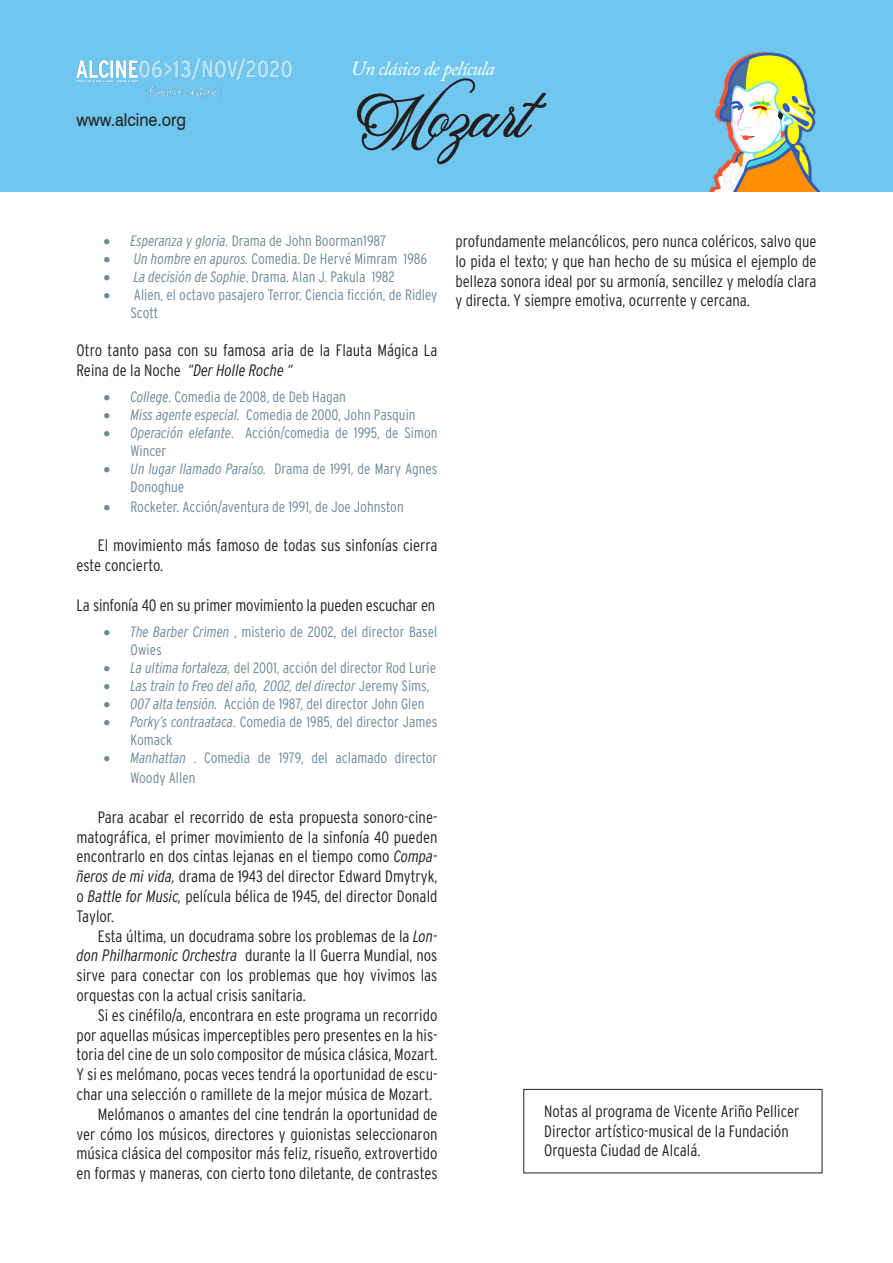
<style>
.page{position:relative;width:893px;height:1263px;background:#fff}
.page>*{position:absolute;margin:0;border:0;box-sizing:border-box;transform-origin:0 0}
.NEGRITAS{font:67.35px "Beethoven Syinthesa";color:#231f20}
.NEGRITAS-2{font:italic 19.8px "Adobe Caslon Pro";letter-spacing:-.03em;color:#fff}
.t1{font:17.85px "Swiss 721 BT";color:#231f20;scale:.9 1}
.t2{font:300 16.5px/19.8px "Interstate Condensed";color:#231f20;text-align:justify}
.t3{font:300 15px/18px "Interstate Condensed";color:#6c8997}
.t4{font:italic 300 15px "Interstate Condensed";color:#6c8997}
.s1{font-style:italic}
.s2{font-style:normal}
</style>
<div class="page">
<div style="left:523px;top:1089px;width:299px;height:84px;border:1px solid #231f20"></div>
<div style="left:0;top:0;width:893px;height:191px;background:#6fc6ee"></div>
<img style="left:709px;top:52px;width:110px;height:139px">
<img style="left:75px;top:58px;width:217px;height:43px">
<p class="t1" style="left:77px;top:109px;width:123px">www.alcine.org</p>
<p class="NEGRITAS-2" style="left:351px;top:57px;width:145px">Un clásico de película</p>
<p class="NEGRITAS" style="left:357px;top:75px;width:174px">Mozart</p>
<p class="t3" style="left:104px;top:231px;width:284px">• <span class="s1">Esperanza y gloria.</span> Drama de John Boorman1987</p>
<p class="t3" style="left:104px;top:249px;width:325px">• <span class="s1">Un hombre en apuros.</span> Comedia. De Hervé Mimram 1986</p>
<p class="t3" style="left:104px;top:267px;width:293px">• <span class="s1">La decisión de Sophie</span>. Drama. Alan J. Pakula 1982</p>
<p class="t3" style="left:131px;top:285px;width:308px;text-indent:-27px">• Alien, el octavo pasajero Terror. Ciencia ficción, de Ridley<br>Scott</p>
<p class="t2" style="left:77px;top:340px;width:362px">Otro tanto pasa con su famosa aria de la Flauta Mágica La<br>Reina de la Noche <span class="s1">“Der Holle Roche “</span></p>
<p class="t3" style="left:104px;top:388px;width:244px">• <span class="s1">College</span>. Comedia de 2008, de Deb Hagan</p>
<p class="t3" style="left:104px;top:406px;width:314px">• <span class="s1">Miss agente especial.</span> Comedia de 2000, John Pasquin</p>
<p class="t3" style="left:131px;top:424px;width:308px;text-indent:-27px">• <span class="s1">Operación elefante</span>. Acción/comedia de 1995, de Simon<br>Wincer</p>
<p class="t3" style="left:131px;top:460px;width:308px;text-indent:-27px">• <span class="s1">Un lugar llamado Paraíso.</span> Drama de 1991, de Mary Agnes<br>Donoghue</p>
<p class="t3" style="left:104px;top:497px;width:302px">• Rocketer. Acción/aventura de 1991, de Joe Johnston</p>
<p class="t2" style="left:77px;top:536px;width:362px;text-indent:21px">El movimiento más famoso de todas sus sinfonías cierra este concierto.</p>
<p class="t2" style="left:77px;top:595px;width:360px">La sinfonía 40 en su primer movimiento la pueden escuchar en</p>
<p class="t3" style="left:131px;top:623px;width:308px;text-indent:-27px">• <span class="s1">The Barber Crimen</span> , misterio de 2002, del director Basel<br>Owies</p>
<p class="t3" style="left:104px;top:659px;width:334px">• <span class="s1">La ultima fortaleza,</span> del 2001, acción del director Rod Lurie</p>
<p class="t4" style="left:104px;top:678px;width:327px">• Las train to Freo del año, 2002, del director <span class="s2">Jeremy Sims,</span></p>
<p class="t3" style="left:104px;top:695px;width:323px">• <span class="s1">007 alta tensión.</span> Acción de 1987, del director John Glen</p>
<p class="t3" style="left:131px;top:713px;width:308px;text-indent:-27px">• <span class="s1">Porky’s contraataca</span>. Comedia de 1985, del director James<br>Komack</p>
<p class="t3" style="left:131px;top:748px;width:308px;line-height:19.8px;text-indent:-27px">• <span class="s1">Manhattan</span> . Comedia de 1979, del aclamado director<br>Woody Allen</p>
<p class="t2" style="left:77px;top:807px;width:362px;text-indent:21px">Para acabar el recorrido de esta propuesta sonoro-cine&shy;matográfica, el primer movimiento de la sinfonía 40 pueden encontrarlo en dos cintas lejanas en el tiempo como <span class="s1">Compa&shy;ñeros de mi vida,</span> drama de 1943 del director Edward Dmytryk, o <span class="s1">Battle for Music,</span> película bélica de 1945, del director Donald Taylor.</p>
<p class="t2" style="left:77px;top:926px;width:362px;text-indent:21px">Esta última, un docudrama sobre los problemas de la <span class="s1">Lon&shy;don Philharmonic Orchestra</span> durante la II Guerra Mundial, nos sirve para conectar con los problemas que hoy vivimos las orquestas con la actual crisis sanitaria.</p>
<p class="t2" style="left:77px;top:1005px;width:362px;text-indent:21px">Si es cinéfilo/a, encontrara en este programa un recorrido por aquellas músicas imperceptibles pero presentes en la his&shy;toria del cine de un solo compositor de música clásica, Mozart.<br>Y si es melómano, pocas veces tendrá la oportunidad de escu&shy;char una selección o ramillete de la mejor música de Mozart.</p>
<p class="t2" style="left:77px;top:1104px;width:362px;text-indent:21px">Melómanos o amantes del cine tendrán la oportunidad de ver cómo los músicos, directores y guionistas seleccionaron música clásica del compositor más feliz, risueño, extrovertido en formas y maneras, con cierto tono diletante, de contrastes</p>
<p class="t2" style="left:455px;top:231px;width:362px">profundamente melancólicos, pero nunca coléricos, salvo que lo pida el texto; y que han hecho de su música el ejemplo de belleza sonora ideal por su armonía, sencillez y melodía clara y directa. Y siempre emotiva, ocurrente y cercana.</p>
<p class="t2" style="left:544px;top:1101px;width:257px">Notas al programa de Vicente Ariño Pellicer</p>
<p class="t2" style="left:544px;top:1121px;width:246px">Director artístico-musical de la Fundación<br>Orquesta Ciudad de Alcalá.</p>
</div>
